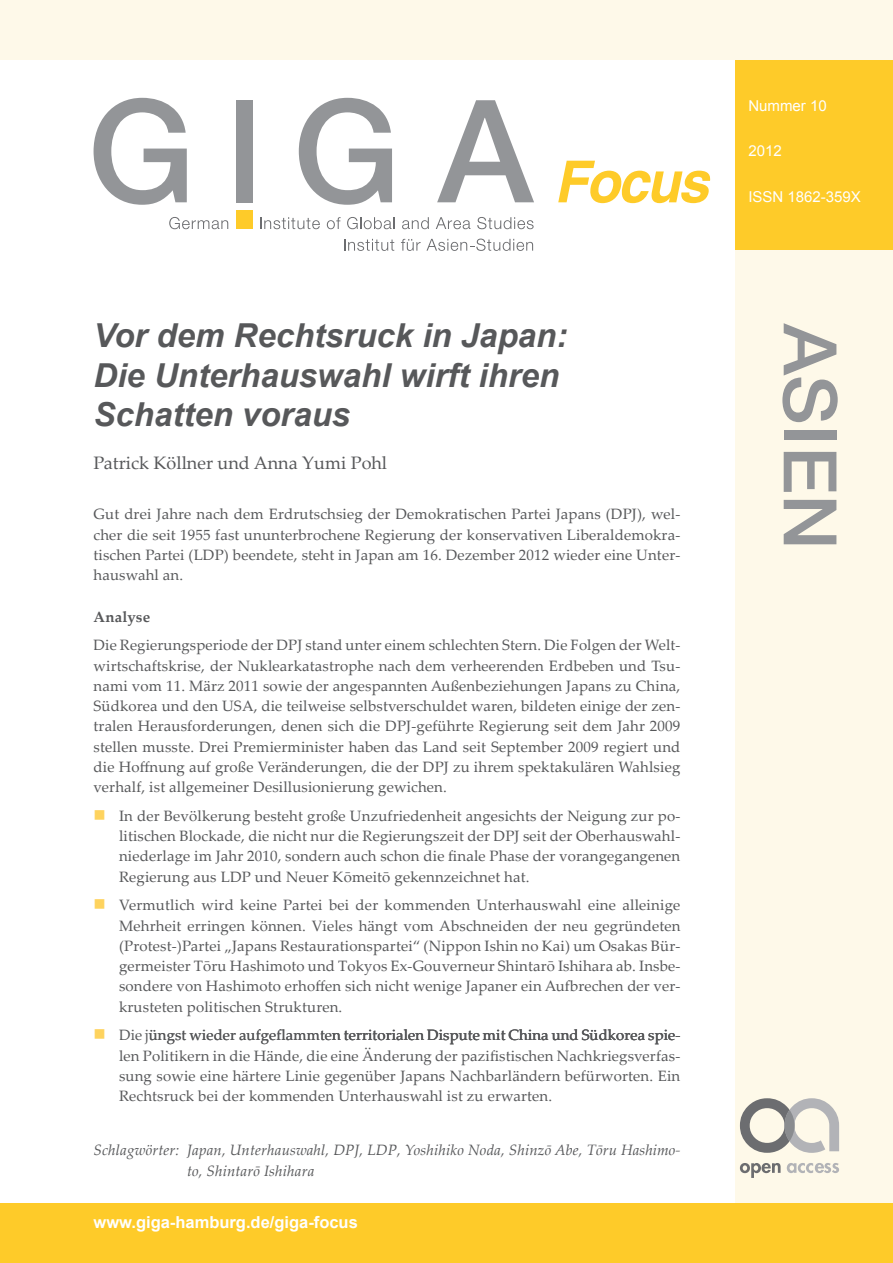
<style>
.page{position:relative;width:893px;height:1263px;background:#fff}
.page>*{position:absolute;margin:0;border:0;box-sizing:border-box;transform-origin:0 0}
.foc__1__seite_titel{font:italic 700 33px/39.6px "Arial";color:#57585a}
.foc__1__seite_autor{font:18px "Palatino Linotype";color:#57585a}
.foc__text_fusszeile{font:700 16.5px "Arial";color:#fff}
.foc__1__seite_aufzae{font:15px/20.2px "Palatino Linotype";letter-spacing:.01em;color:#57585a;text-align:justify}
.foc__1__seite_fliess{font:15px/20.2px "Palatino Linotype";letter-spacing:.01em;color:#57585a;text-align:justify}
.foc__1__seite_schlag{font:italic 15px/20.2px "Palatino Linotype";letter-spacing:.01em;color:#57585a}
.foc__1__seite_ausgab{font:15px "Arial";color:#fff}
.foc__1__seite_analys{font:700 15px "Palatino Linotype";letter-spacing:.01em;color:#57585a}
</style>
<div class="page">
<div style="left:736px;top:60px;width:157px;height:207px;background:#fecb29"></div>
<div style="left:736px;top:251px;width:157px;height:1012px;background:#fef9e9"></div>
<div style="left:0;top:1203px;width:893px;height:60px;background:#fecb29"></div>
<div style="left:0;top:0;width:893px;height:60px;background:#fef9e9"></div>
<svg style="left:782px;top:323px;width:56px;height:99px"></svg>
<div style="left:784px;top:430px;width:52px;height:10px;background:#939598"></div>
<svg style="left:784px;top:452px;width:52px;height:40px"></svg>
<svg style="left:784px;top:500px;width:52px;height:44px"></svg>
<svg style="left:344px;top:239px;width:50px;height:12px"></svg>
<svg style="left:401px;top:239px;width:132px;height:12px"></svg>
<svg style="left:169px;top:217px;width:59px;height:12px"></svg>
<svg style="left:260px;top:217px;width:60px;height:12px"></svg>
<svg style="left:327px;top:217px;width:14px;height:12px"></svg>
<svg style="left:347px;top:217px;width:47px;height:12px"></svg>
<svg style="left:402px;top:217px;width:27px;height:12px"></svg>
<svg style="left:436px;top:217px;width:34px;height:12px"></svg>
<svg style="left:477px;top:217px;width:57px;height:12px"></svg>
<div style="left:236px;top:100px;width:17px;height:102px;background:#939598"></div>
<svg style="left:94px;top:98px;width:93px;height:107px"></svg>
<svg style="left:299px;top:98px;width:93px;height:107px"></svg>
<svg style="left:437px;top:100px;width:97px;height:102px"></svg>
<div style="left:236px;top:211px;width:17px;height:18px;background:#fecb29"></div>
<svg style="left:558px;top:161px;width:153px;height:42px"></svg>
<svg style="left:740px;top:1098px;width:99px;height:55px"></svg>
<svg style="left:740px;top:1163px;width:41px;height:15px"></svg>
<svg style="left:787px;top:1163px;width:52px;height:10px"></svg>
<p class="foc__1__seite_titel" style="left:94px;top:317px;width:475px">Vor dem Rechtsruck in Japan:<br>Die Unterhauswahl wirft ihren<br>Schatten voraus</p>
<p class="foc__1__seite_autor" style="left:94px;top:450px;width:295px">Patrick Köllner und Anna Yumi Pohl</p>
<p class="foc__1__seite_fliess" style="left:94px;top:503px;width:588px">Gut drei Jahre nach dem Erdrutschsieg der Demokratischen Partei Japans (DPJ), wel&shy;cher die seit 1955 fast ununterbrochene Regierung der konservativen Liberaldemokra&shy;tischen Partei (LDP) beendete, steht in Japan am 16. Dezember 2012 wieder eine Unter&shy;hauswahl an.</p>
<p class="foc__1__seite_analys" style="left:94px;top:606px;width:58px">Analyse</p>
<p class="foc__1__seite_fliess" style="left:94px;top:634px;width:588px">Die Regierungsperiode der DPJ stand unter einem schlechten Stern. Die Folgen der Welt&shy;wirtschaftskrise, der Nuklearkatastrophe nach dem verheerenden Erdbeben und Tsu&shy;nami vom 11. März 2011 sowie der angespannten Außenbeziehungen Japans zu China, Südkorea und den USA, die teilweise selbstverschuldet waren, bildeten einige der zen&shy;tralen Herausforderungen, denen sich die DPJ-geführte Regierung seit dem Jahr 2009 stellen musste. Drei Premierminister haben das Land seit September 2009 regiert und die Hoffnung auf große Veränderungen, die der DPJ zu ihrem spektakulären Wahlsieg verhalf, ist allgemeiner Desillusionierung gewichen.</p>
<p class="foc__1__seite_aufzae" style="left:119px;top:805px;width:563px">In der Bevölkerung besteht große Unzufriedenheit angesichts der Neigung zur po&shy;litischen Blockade, die nicht nur die Regierungszeit der DPJ seit der Oberhauswahl&shy;niederlage im Jahr 2010, sondern auch schon die finale Phase der vorangegangenen Regierung aus LDP und Neuer Kōmeitō gekennzeichnet hat.</p>
<p class="foc__1__seite_aufzae" style="left:119px;top:894px;width:563px">Vermutlich wird keine Partei bei der kommenden Unterhauswahl eine alleinige Mehrheit erringen können. Vieles hängt vom Abschneiden der neu gegründeten (Protest-)Partei „Japans Restaurationspartei“ (Nippon Ishin no Kai) um Osakas Bür&shy;germeister Tōru Hashimoto und Tokyos Ex-Gouverneur Shintarō Ishihara ab. Insbe&shy;sondere von Hashimoto erhoffen sich nicht wenige Japaner ein Aufbrechen der ver&shy;krusteten politischen Strukturen.</p>
<p class="foc__1__seite_aufzae" style="left:119px;top:1024px;width:563px">Die jüngst wieder aufgeflammten territorialen Dispute mit China und Südkorea spie&shy;len Politikern in die Hände, die eine Änderung der pazifistischen Nachkriegsverfas&shy;sung sowie eine härtere Linie gegenüber Japans Nachbarländern befürworten. Ein Rechtsruck bei der kommenden Unterhauswahl ist zu erwarten.</p>
<p class="foc__1__seite_schlag" style="left:187px;top:1139px;width:495px;text-indent:-94px">Schlagwörter: Japan, Unterhauswahl, DPJ, LDP, Yoshihiko Noda, Shinzō Abe, Tōru Hashimo&shy;to, Shintarō Ishihara</p>
<p class="foc__text_fusszeile" style="left:94px;top:1211px;width:266px">www.giga-hamburg.de/giga-focus</p>
<p class="foc__1__seite_ausgab" style="left:748px;top:96px;width:80px">Nummer 10</p>
<p class="foc__1__seite_ausgab" style="left:748px;top:141px;width:35px">2012</p>
<p class="foc__1__seite_ausgab" style="left:748px;top:187px;width:114px">ISSN 1862-359X</p>
</div>
